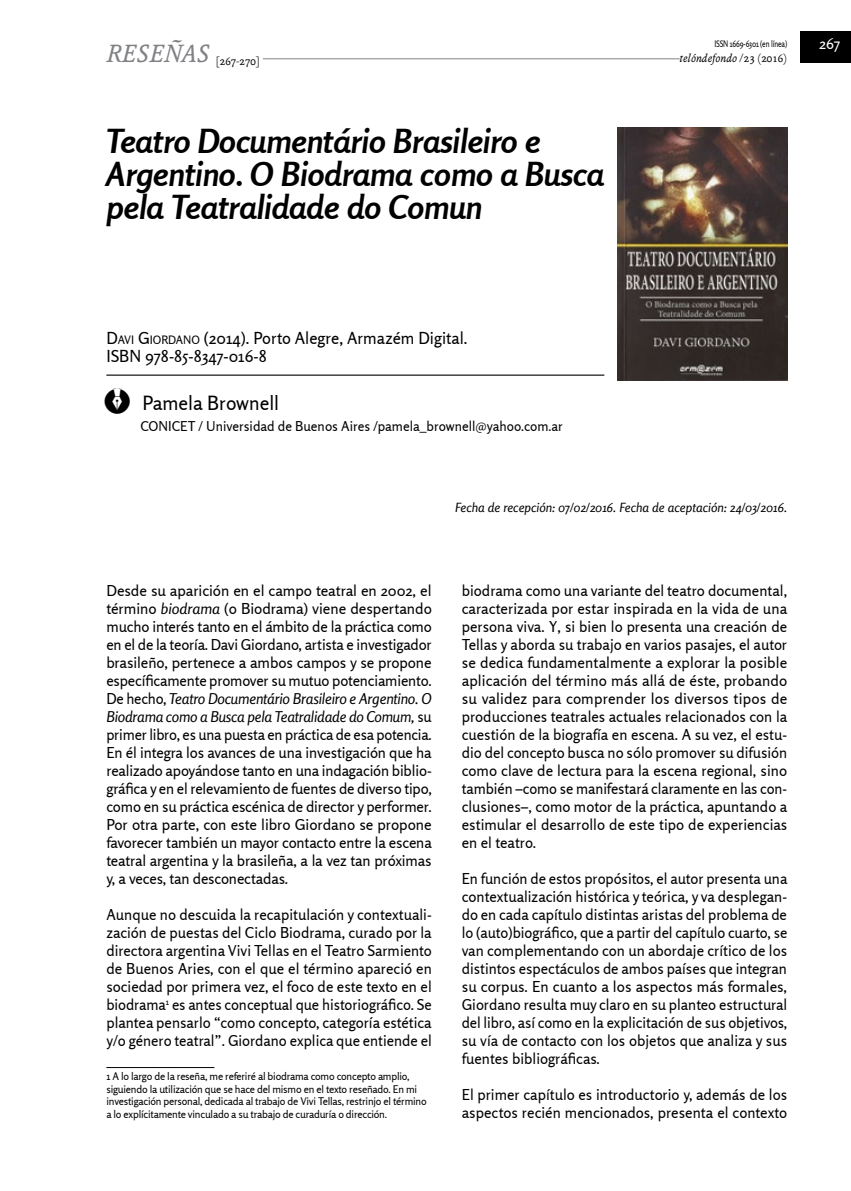
<style>
.page{position:relative;width:851px;height:1191px;background:#fff}
.page>*{position:absolute;margin:0;border:0;box-sizing:border-box;transform-origin:0 0}
.Reseña____Título{font:italic 700 33px/33px "Rosario";color:#000}
.Maqueta____Marcador{font:italic 27px "Andralis ND Os F";color:#808285}
.t1{font:19.5px "Rosario";color:#000}
.Reseña____Datos_de_l{font:16.5px/18px "Rosario";color:#000}
.Reseña____Texto_prin{font:15px/18px "Rosario";color:#000;text-align:justify}
.Maqueta____Foliado{font:15px "Rosario";color:#fff}
.Reseña____pertenenci{font:13.5px "Rosario";color:#000}
.fecha_receep{font:italic 12.75px "Rosario";color:#000}
.Maqueta____Encabezad{font:italic 12px "Andralis ND Os F";color:#000}
.Maqueta____Encabezad-2{font:12px "Andralis ND Os F";color:#000}
.Nota_al_pie____sin_n{font:10.5px/12.6px "Rosario";letter-spacing:-.02em;color:#000}
.Maqueta____Encabezad-3{font:9px "Rosario";letter-spacing:-.02em;color:#000;scale:.8 1}
.s1{font-style:normal}
.s2{font-style:inherit}
.s3{font-size:11.55px}
.s4{font-family:"Iconospararevistasfilo Regula";font-size:33px}
.s5{font-style:italic}
</style>
<div class="page">
<hr style="left:106px;top:58px;width:598px;height:1px;background:#808285">
<div style="left:679px;top:51px;width:108px;height:15px;background:#fff"></div>
<div style="left:800px;top:32px;width:50px;height:31px;background:#000"></div>
<div style="left:106px;top:42px;width:116px;height:24px;background:#fff"></div>
<div style="left:213px;top:54px;width:50px;height:15px;background:#fff"></div>
<hr style="left:106px;top:374px;width:498px;height:2px;background:#000">
<hr style="left:106px;top:1067px;width:108px;height:1px;background:#000">
<img style="left:617px;top:128px;width:170px;height:253px">
<p class="Maqueta____Marcador" style="left:106px;top:39px;width:105px">RESEÑAS</p>
<p class="Maqueta____Encabezad-2" style="left:216px;top:54px;width:45px">[267-270]</p>
<p class="Reseña____Título" style="left:106px;top:124px;width:499px">Teatro Documentário Brasileiro e<br>Argentino. O Biodrama como a Busca pela Teatralidade do Comun</p>
<p class="Maqueta____Encabezad-3" style="left:714px;top:39px;width:93px">ISSN 1669-6301 (en línea)</p>
<p class="Maqueta____Encabezad" style="left:679px;top:52px;width:109px">telóndefondo <span class="s1">/23 (2016)</span></p>
<p class="Maqueta____Foliado" style="left:819px;top:35px;width:22px">267</p>
<p class="Reseña____Datos_de_l" style="left:106px;top:329px;width:363px"><span class="s2">D</span><span class="s3">AVI</span> <span class="s2">G</span><span class="s3">IORDANO</span> (2014). Porto Alegre, Armazém Digital.<br>ISBN 978-85-8347-016-8</p>
<p class="t1" style="left:106px;top:391px;width:174px"><span class="s4">"</span> Pamela Brownell</p>
<p class="Reseña____pertenenci" style="left:140px;top:418px;width:424px">CONICET / Universidad de Buenos Aires /pamela_brownell@yahoo.com.ar</p>
<p class="fecha_receep" style="left:455px;top:500px;width:333px">Fecha de recepción: 07/02/2016. Fecha de aceptación: 24/03/2016.</p>
<p class="Reseña____Texto_prin" style="left:106px;top:581px;width:327px">Desde su aparición en el campo teatral en 2002, el término <span class="s5">biodrama</span> (o Biodrama) viene despertando mucho interés tanto en el ámbito de la práctica como en el de la teoría. Davi Giordano, artista e investigador brasileño, pertenece a ambos campos y se propone específicamente promover su mutuo potenciamiento.<br>De hecho, <span class="s5">Teatro Documentário Brasileiro e Argentino. O Biodrama como a Busca pela Teatralidade do Comum,</span> su primer libro, es una puesta en práctica de esa potencia.<br>En él integra los avances de una investigación que ha realizado apoyándose tanto en una indagación biblio&shy;gráfica y en el relevamiento de fuentes de diverso tipo, como en su práctica escénica de director y performer.<br>Por otra parte, con este libro Giordano se propone favorecer también un mayor contacto entre la escena teatral argentina y la brasileña, a la vez tan próximas y, a veces, tan desconectadas.</p>
<p class="Reseña____Texto_prin" style="left:106px;top:905px;width:327px">Aunque no descuida la recapitulación y contextuali&shy;zación de puestas del Ciclo Biodrama, curado por la directora argentina Vivi Tellas en el Teatro Sarmiento de Buenos Aries, con el que el término apareció en sociedad por primera vez, el foco de este texto en el biodrama<sup>1</sup> es antes conceptual que historiográfico. Se plantea pensarlo “como concepto, categoría estética y/o género teatral”. Giordano explica que entiende el</p>
<p class="Nota_al_pie____sin_n" style="left:106px;top:1070px;width:322px">1 A lo largo de la reseña, me referiré al biodrama como concepto amplio, siguiendo la utilización que se hace del mismo en el texto reseñado. En mi investigación personal, dedicada al trabajo de Vivi Tellas, restrinjo el término a lo explícitamente vinculado a su trabajo de curaduría o dirección.</p>
<p class="Reseña____Texto_prin" style="left:461px;top:581px;width:327px">biodrama como una variante del teatro documental, caracterizada por estar inspirada en la vida de una persona viva. Y, si bien lo presenta una creación de Tellas y aborda su trabajo en varios pasajes, el autor se dedica fundamentalmente a explorar la posible aplicación del término más allá de éste, probando su validez para comprender los diversos tipos de producciones teatrales actuales relacionados con la cuestión de la biografía en escena. A su vez, el estu&shy;dio del concepto busca no sólo promover su difusión como clave de lectura para la escena regional, sino también –como se manifestará claramente en las con&shy;clusiones–, como motor de la práctica, apuntando a estimular el desarrollo de este tipo de experiencias en el teatro.</p>
<p class="Reseña____Texto_prin" style="left:461px;top:869px;width:327px">En función de estos propósitos, el autor presenta una contextualización histórica y teórica, y va desplegan&shy;do en cada capítulo distintas aristas del problema de lo (auto)biográfico, que a partir del capítulo cuarto, se van complementando con un abordaje crítico de los distintos espectáculos de ambos países que integran su corpus. En cuanto a los aspectos más formales, Giordano resulta muy claro en su planteo estructural del libro, así como en la explicitación de sus objetivos, su vía de contacto con los objetos que analiza y sus fuentes bibliográficas.</p>
<p class="Reseña____Texto_prin" style="left:461px;top:1085px;width:327px">El primer capítulo es introductorio y, además de los aspectos recién mencionados, presenta el contexto</p>
</div>
